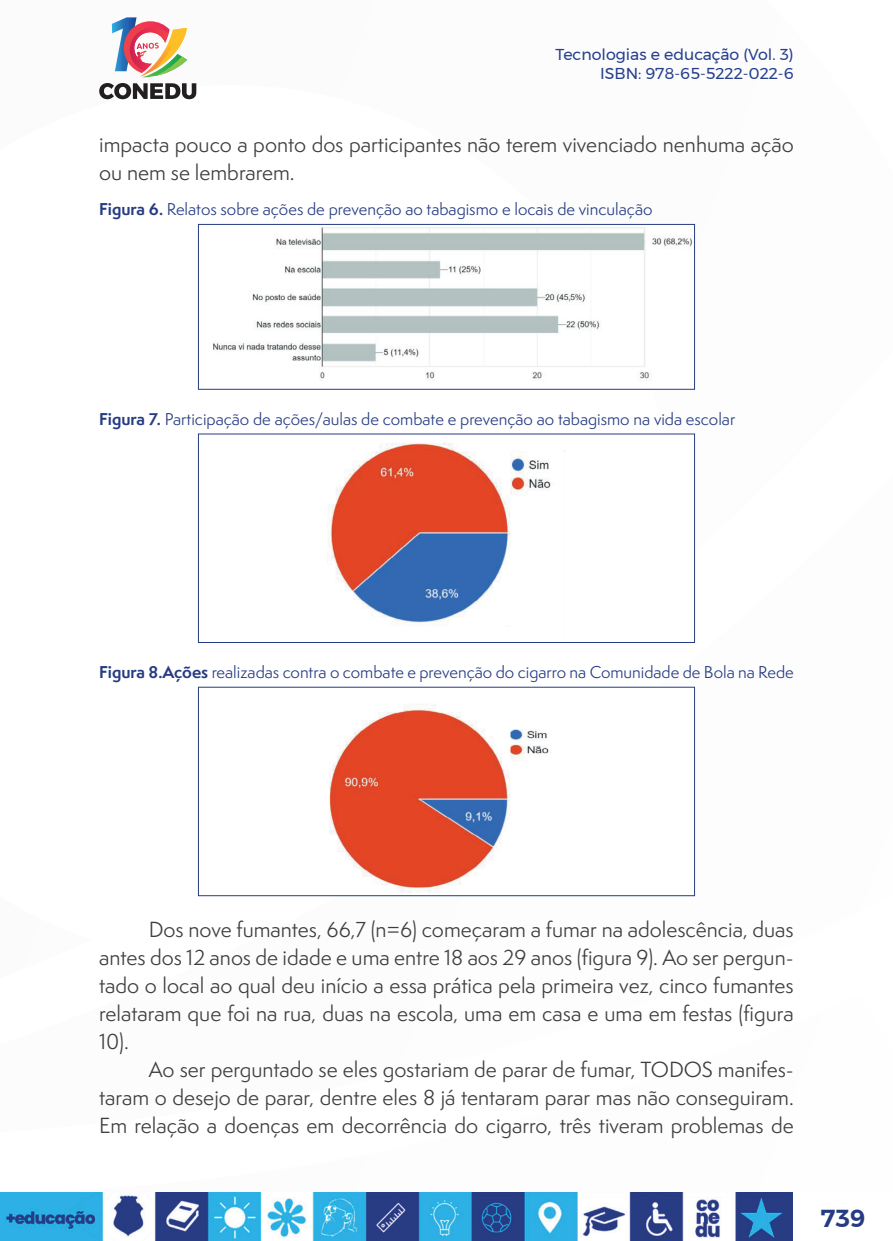
<style>
.page{position:relative;width:893px;height:1241px;background:#fff}
.page>*{position:absolute;margin:0;border:0;box-sizing:border-box;transform-origin:0 0}
.t1{font:600 24.5px "Montserrat";color:#263c82}
._7_CORPO{font:20.12px/28px "Semplicita Pro";color:#3e3e3f;text-align:justify}
._9_LEGENDAS{font:15.75px "Semplicita Pro";color:#263c82}
.t2{font:15.75px/18.9px "Montserrat";color:#253f8e;text-align:right}
.s1{font-weight:700}
</style>
<div class="page">
<svg style="left:112px;top:17px;width:75px;height:60px"></svg>
<svg style="left:99px;top:83px;width:97px;height:16px"></svg>
<img style="left:0;top:1192px;width:793px;height:48px">
<img style="left:213px;top:227px;width:479px;height:152px">
<div style="left:198px;top:224px;width:497px;height:165px;border:1px solid #263c82"></div>
<img style="left:327px;top:443px;width:239px;height:183px">
<div style="left:489px;top:434px;width:106px;height:15px;background:#fff"></div>
<div style="left:198px;top:433px;width:497px;height:210px;border:1px solid #263c82"></div>
<img style="left:329px;top:704px;width:220px;height:189px">
<div style="left:508px;top:687px;width:59px;height:41px;background:#fff"></div>
<div style="left:508px;top:853px;width:59px;height:42px;background:#fff"></div>
<div style="left:198px;top:686px;width:497px;height:210px;border:1px solid #263c82"></div>
<p class="t2" style="left:556px;top:45px;width:240px">Tecnologias e educação (Vol. 3)<br>ISBN: 978-65-5222-022-6</p>
<p class="_7_CORPO" style="left:99px;top:130px;width:696px">impacta pouco a ponto dos participantes não terem vivenciado nenhuma ação ou nem se lembrarem.</p>
<p class="_9_LEGENDAS" style="left:99px;top:198px;width:555px"><span class="s1">Figura 6.</span> Relatos sobre ações de prevenção ao tabagismo e locais de vinculação</p>
<p class="_9_LEGENDAS" style="left:99px;top:407px;width:638px"><span class="s1">Figura 7.</span> Participação de ações/aulas de combate e prevenção ao tabagismo na vida escolar</p>
<p class="_9_LEGENDAS" style="left:99px;top:661px;width:696px"><span class="s1">Figura 8.Ações</span> realizadas contra o combate e prevenção do cigarro na Comunidade de Bola na Rede</p>
<p class="_7_CORPO" style="left:99px;top:914px;width:696px;text-indent:50px">Dos nove fumantes, 66,7 (n=6) começaram a fumar na adolescência, duas antes dos 12 anos de idade e uma entre 18 aos 29 anos (figura 9). Ao ser pergun&shy;tado o local ao qual deu início a essa prática pela primeira vez, cinco fumantes relataram que foi na rua, duas na escola, uma em casa e uma em festas (figura 10).</p>
<p class="_7_CORPO" style="left:99px;top:1054px;width:696px;text-indent:50px">Ao ser perguntado se eles gostariam de parar de fumar, TODOS manifes&shy;taram o desejo de parar, dentre eles 8 já tentaram parar mas não conseguiram.<br>Em relação a doenças em decorrência do cigarro, três tiveram problemas de</p>
<p class="t1" style="left:821px;top:1198px;width:46px">739</p>
</div>
